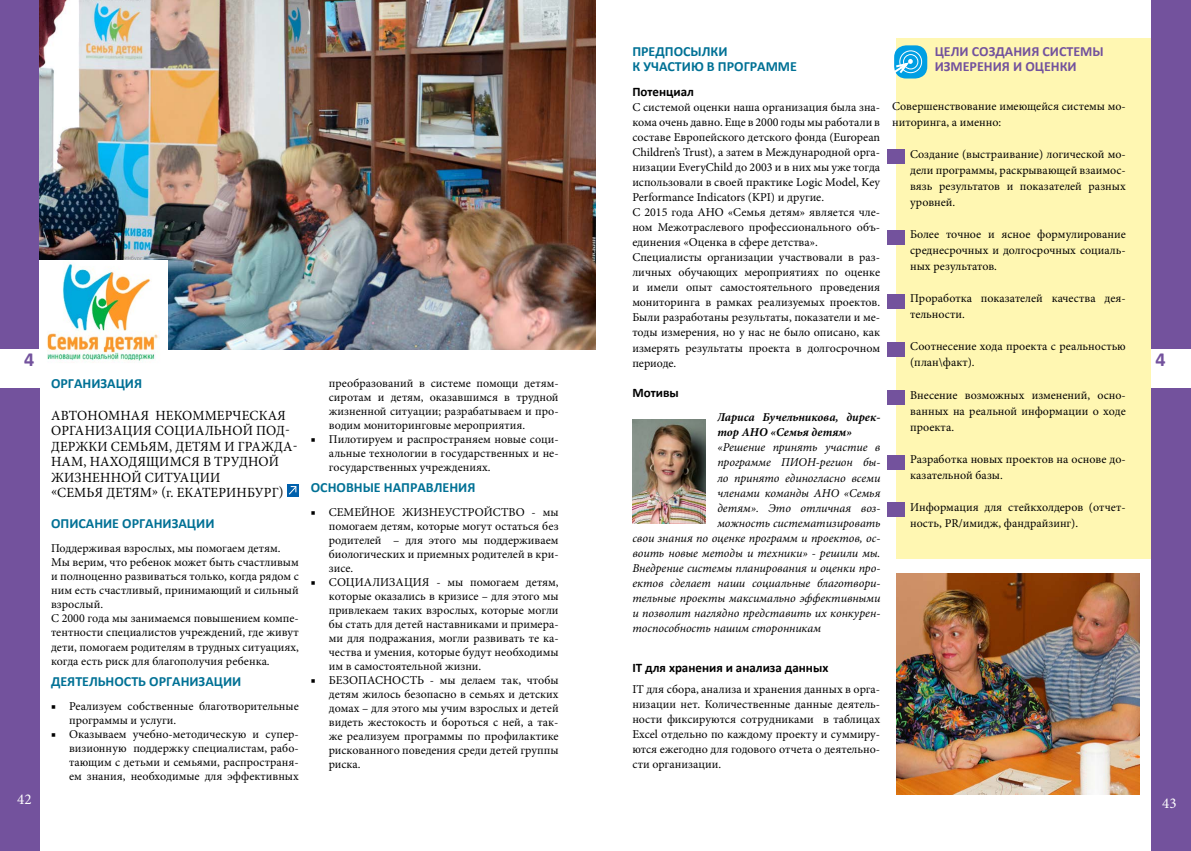
<style>
.page{position:relative;width:1191px;height:851px;background:#fff}
.page>*{position:absolute;margin:0;border:0;box-sizing:border-box;transform-origin:0 0}
.t1{font:700 20px "Calibri";color:#73529d}
.t2{font:15px "Minion Pro";color:#fff}
.t3{font:14px/15.4px "Minion Pro";letter-spacing:.01em;color:#000}
.t4{font:700 14px/15.4px "Calibri";color:#007195}
.t5{font:700 14px/15.4px "Calibri";color:#73529d}
.t6{font:700 13px "Calibri";color:#000}
.t7{font:12px/14px "Minion Pro";color:#000;text-align:justify}
.t8{font:italic 12px "Minion Pro";color:#000}
.t9{font:italic 700 12px/15px "Minion Pro";color:#000}
</style>
<div class="page">
<div style="left:0;top:0;width:40px;height:850px;background:#73529d"></div>
<div style="left:1151px;top:0;width:40px;height:850px;background:#73529d"></div>
<div style="left:0;top:349px;width:40px;height:39px;background:#fff"></div>
<div style="left:1151px;top:349px;width:40px;height:39px;background:#fff"></div>
<div style="left:896px;top:38px;width:254px;height:520px;background:#fff7b2"></div>
<div style="left:887px;top:149px;width:17px;height:15px;background:#73529d"></div>
<div style="left:887px;top:230px;width:17px;height:14px;background:#73529d"></div>
<div style="left:887px;top:294px;width:17px;height:14px;background:#73529d"></div>
<div style="left:887px;top:342px;width:17px;height:14px;background:#73529d"></div>
<div style="left:887px;top:390px;width:17px;height:14px;background:#73529d"></div>
<div style="left:887px;top:455px;width:17px;height:14px;background:#73529d"></div>
<div style="left:887px;top:502px;width:17px;height:14px;background:#73529d"></div>
<img style="left:632px;top:420px;width:73px;height:103px">
<svg style="left:894px;top:45px;width:33px;height:33px"></svg>
<div style="left:899px;top:50px;width:23px;height:23px;border:1px solid #fff;border-radius:50%"></div>
<div style="left:903px;top:54px;width:15px;height:15px;border:1px solid #fff;border-radius:50%"></div>
<svg style="left:894px;top:59px;width:18px;height:19px"></svg>
<div style="left:287px;top:484px;width:11px;height:13px;background:#0060ac"></div>
<svg style="left:289px;top:486px;width:8px;height:9px"></svg>
<img style="left:40px;top:0;width:555px;height:349px">
<img style="left:40px;top:260px;width:127px;height:103px">
<img style="left:896px;top:573px;width:244px;height:221px">
<p class="t4" style="left:632px;top:43px;width:166px">ПРЕДПОСЫЛКИ<br>К УЧАСТИЮ В ПРОГРАММЕ</p>
<p class="t6" style="left:632px;top:83px;width:63px">Потенциал</p>
<p class="t7" style="left:632px;top:100px;width:249px;line-height:15px;text-align:left">С системой оценки наша организация была зна&shy;кома очень давно. Еще в 2000 годы мы работали в составе Европейского детского фонда (European Children’s Trust), а затем в Международной орга&shy;низации EveryChild до 2003 и в них мы уже тогда использовали в своей практике Logic Model, Key Performance Indicators (KPI) и другие.<br>С 2015 года АНО «Семья детям» является чле&shy;ном Межотраслевого профессионального объ&shy;единения «Оценка в сфере детства».<br>Специалисты организации участвовали в раз&shy;личных обучающих мероприятиях по оценке и имели опыт самостоятельного проведения мониторинга в рамках реализуемых проектов.<br>Были разработаны результаты, показатели и ме&shy;тоды измерения, но у нас не было описано, как измерять результаты проекта в долгосрочном периоде.</p>
<p class="t6" style="left:632px;top:383px;width:48px">Мотивы</p>
<p class="t5" style="left:934px;top:43px;width:170px">ЦЕЛИ СОЗДАНИЯ СИСТЕМЫ<br>ИЗМЕРЕНИЯ И ОЦЕНКИ</p>
<p class="t7" style="left:892px;top:98px;width:235px;line-height:16px">Совершенствование имеющейся системы мо&shy;ниторинга, а именно:</p>
<p class="t7" style="left:910px;top:146px;width:217px;line-height:16px;text-indent:-18px">■ Cоздание (выстраивание) логической мо&shy;дели программы, раскрывающей взаимос&shy;вязь результатов и показателей разных уровней.</p>
<p class="t7" style="left:910px;top:226px;width:217px;line-height:16px;text-indent:-18px">■ Более точное и ясное формулирование среднесрочных и долгосрочных социаль&shy;ных результатов.</p>
<p class="t7" style="left:910px;top:290px;width:217px;line-height:16px;text-indent:-18px">■ Проработка показателей качества дея&shy;тельности.</p>
<p class="t7" style="left:910px;top:338px;width:217px;line-height:16px;text-indent:-18px">■ Соотнесение хода проекта с реальностью (план\факт).</p>
<p class="t7" style="left:910px;top:386px;width:217px;line-height:16px;text-indent:-18px">■ Внесение возможных изменений, осно&shy;ванных на реальной информации о ходе проекта.</p>
<p class="t7" style="left:910px;top:450px;width:217px;line-height:16px;text-indent:-18px">■ Разработка новых проектов на основе до&shy;казательной базы.</p>
<p class="t7" style="left:910px;top:498px;width:217px;line-height:16px;text-indent:-18px">■ Информация для стейкхолдеров (отчет&shy;ность, PR/имидж, фандрайзинг).</p>
<h1 class="t1" style="left:24px;top:345px;width:12px">4</h1>
<h1 class="t1" style="left:1155px;top:345px;width:12px">4</h1>
<p class="t7" style="left:329px;top:376px;width:231px">преобразований в системе помощи детям&shy;сиротам и детям, оказавшимся в трудной жизненной ситуации; разрабатываем и про&shy;водим мониторинговые мероприятия.</p>
<p class="t7" style="left:329px;top:432px;width:231px;text-indent:-18px">■ Пилотируем и распространяем новые соци&shy;альные технологии в государственных и не&shy;государственных учреждениях.</p>
<p class="t4" style="left:311px;top:479px;width:166px">ОСНОВНЫЕ НАПРАВЛЕНИЯ</p>
<p class="t7" style="left:329px;top:505px;width:231px;text-indent:-18px">■ СЕМЕЙНОЕ ЖИЗНЕУСТРОЙСТВО - мы помогаем детям, которые могут остаться без родителей – для этого мы поддерживаем биологических и приемных родителей в кри&shy;зисе.</p>
<p class="t7" style="left:329px;top:575px;width:231px;text-indent:-18px">■ СОЦИАЛИЗАЦИЯ - мы помогаем детям, которые оказались в кризисе – для этого мы привлекаем таких взрослых, которые могли бы стать для детей наставниками и примера&shy;ми для подражания, могли развивать те ка&shy;чества и умения, которые будут необходимы им в самостоятельной жизни.</p>
<p class="t7" style="left:329px;top:673px;width:231px;text-indent:-18px">■ БЕЗОПАСНОСТЬ - мы делаем так, чтобы детям жилось безопасно в семьях и детских домах – для этого мы учим взрослых и детей видеть жестокость и бороться с ней, а так&shy;же реализуем программы по профилактике рискованного поведения среди детей группы риска.</p>
<p class="t4" style="left:51px;top:376px;width:93px">ОРГАНИЗАЦИЯ</p>
<p class="t3" style="left:51px;top:408px;width:248px">АВТОНОМНАЯ НЕКОММЕРЧЕСКАЯ<br>ОРГАНИЗАЦИЯ СОЦИАЛЬНОЙ ПОД-<br>ДЕРЖКИ СЕМЬЯМ, ДЕТЯМ И ГРАЖДА-<br>НАМ, НАХОДЯЩИМСЯ В ТРУДНОЙ<br>ЖИЗНЕННОЙ СИТУАЦИИ<br>«СЕМЬЯ ДЕТЯМ» (г. ЕКАТЕРИНБУРГ)</p>
<p class="t4" style="left:51px;top:515px;width:165px">ОПИСАНИЕ ОРГАНИЗАЦИИ</p>
<p class="t7" style="left:51px;top:541px;width:249px;text-align:left">Поддерживая взрослых, мы помогаем детям.<br>Мы верим, что ребенок может быть счастливым и полноценно развиваться только, когда рядом с ним есть счастливый, принимающий и сильный взрослый.<br>С 2000 года мы занимаемся повышением компе&shy;тентности специалистов учреждений, где живут дети, помогаем родителям в трудных ситуациях, когда есть риск для благополучия ребенка.</p>
<p class="t4" style="left:51px;top:673px;width:192px">ДЕЯТЕЛЬНОСТЬ ОРГАНИЗАЦИИ</p>
<p class="t7" style="left:69px;top:699px;width:231px;text-indent:-18px">■ Реализуем собственные благотворительные программы и услуги.</p>
<p class="t7" style="left:69px;top:727px;width:231px;text-indent:-18px">■ Оказываем учебно-методическую и супер&shy;визионную поддержку специалистам, рабо&shy;тающим с детьми и семьями, распространя&shy;ем знания, необходимые для эффективных</p>
<p class="t9" style="left:717px;top:410px;width:164px">Лариса Бучельникова, дирек&shy;тор АНО «Семья детям»</p>
<p class="t8" style="left:717px;top:439px;width:165px">«Решение принять участие в</p>
<p class="t8" style="left:717px;top:454px;width:164px">программе ПИОН-регион бы-</p>
<p class="t8" style="left:717px;top:469px;width:164px">ло принято единогласно всеми</p>
<p class="t8" style="left:717px;top:484px;width:164px">членами команды АНО «Семья</p>
<p class="t8" style="left:717px;top:499px;width:164px">детям». Это отличная воз-</p>
<p class="t8" style="left:717px;top:514px;width:165px">можность систематизировать</p>
<p class="t8" style="left:632px;top:529px;width:250px">свои знания по оценке программ и проектов, ос-</p>
<p class="t8" style="left:632px;top:544px;width:250px">воить новые методы и техники» - решили мы.</p>
<p class="t8" style="left:632px;top:559px;width:250px">Внедрение системы планирования и оценки про-</p>
<p class="t8" style="left:632px;top:574px;width:250px">ектов сделает наши социальные благотвори-</p>
<p class="t8" style="left:632px;top:589px;width:250px">тельные проекты максимально эффективными</p>
<p class="t8" style="left:632px;top:604px;width:250px">и позволит наглядно представить их конкурен-</p>
<p class="t8" style="left:632px;top:619px;width:190px">тоспособность нашим сторонникам</p>
<p class="t6" style="left:632px;top:658px;width:197px">IT для хранения и анализа данных</p>
<p class="t7" style="left:632px;top:681px;width:249px;line-height:15px">IT для сбора, анализа и хранения данных в орга&shy;низации нет. Количественные данные деятель&shy;ности фиксируются сотрудниками в таблицах Excel отдельно по каждому проекту и суммиру&shy;ются ежегодно для годового отчета о деятельно&shy;сти организации.</p>
<p class="t2" style="left:17px;top:788px;width:16px">42</p>
<p class="t2" style="left:1162px;top:793px;width:16px">43</p>
</div>
